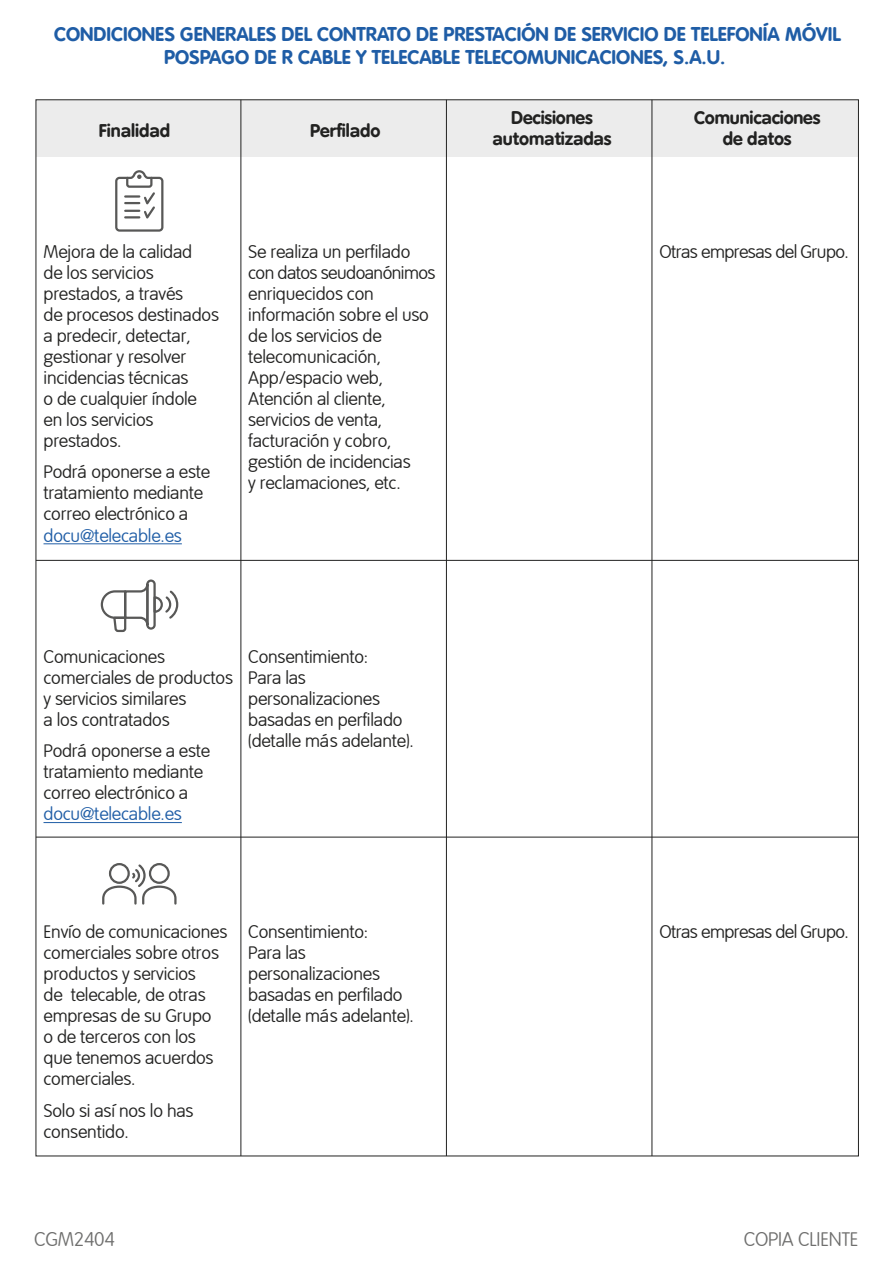
<style>
.page{position:relative;width:893px;height:1263px;background:#fff}
.page>*{position:absolute;margin:0;border:0;box-sizing:border-box;transform-origin:0 0}
.t1{font:700 19.5px/23.4px "Telecable";color:#1f5da6;text-align:center}
.t2{font:100 19.5px "Telecable";letter-spacing:-.01em;color:#6f6f6e}
.t3{font:100 18px/21px "Telecable";letter-spacing:-.01em;color:#222221}
.t4{font:700 18px/21px "Telecable";letter-spacing:-.01em;color:#222221;text-align:center}
.t5{font:100 18px "Telecable";letter-spacing:-.03em;color:#222221}
.t6{font:100 18px "Telecable";letter-spacing:-.01em;color:#1f5da6}
</style>
<div class="page">
<div style="left:36px;top:100px;width:822px;height:57px;background:#ececec"></div>
<hr style="left:240px;top:100px;width:1px;height:1056px;background:#222221">
<hr style="left:446px;top:100px;width:1px;height:1056px;background:#222221">
<hr style="left:652px;top:100px;width:1px;height:1056px;background:#222221">
<hr style="left:44px;top:544px;width:138px;height:1px;background:#1f5da6">
<hr style="left:36px;top:560px;width:822px;height:1px;background:#222221">
<hr style="left:44px;top:822px;width:138px;height:1px;background:#1f5da6">
<hr style="left:36px;top:837px;width:822px;height:1px;background:#222221">
<div style="left:115px;top:177px;width:48px;height:55px;border:2px solid #585857;border-radius:3px"></div>
<svg style="left:125px;top:170px;width:32px;height:49px"></svg>
<svg style="left:102px;top:863px;width:75px;height:42px"></svg>
<div style="left:146px;top:579px;width:10px;height:51px;border:2px solid #585857;border-radius:4px"></div>
<svg style="left:100px;top:582px;width:79px;height:51px"></svg>
<p class="t1" style="left:54px;top:22px;width:788px">CONDICIONES GENERALES DEL CONTRATO DE PRESTACIÓN DE SERVICIO DE TELEFONÍA MÓVIL<br>POSPAGO DE R CABLE Y TELECABLE TELECOMUNICACIONES, S.A.U.</p>
<p class="t4" style="left:99px;top:120px;width:73px">Finalidad</p>
<p class="t4" style="left:310px;top:120px;width:72px">Perfilado</p>
<p class="t4" style="left:694px;top:107px;width:128px">Comunicaciones de datos</p>
<p class="t4" style="left:493px;top:107px;width:120px">Decisiones automatizadas</p>
<p class="t3" style="left:44px;top:241px;width:177px">Mejora de la calidad<br>de los servicios prestados, a través<br>de procesos destinados a predecir, detectar, gestionar y resolver incidencias técnicas<br>o de cualquier índole en los servicios prestados.</p>
<p class="t3" style="left:44px;top:462px;width:168px">Podrá oponerse a este tratamiento mediante correo electrónico a</p>
<p class="t6" style="left:44px;top:525px;width:140px">docu@telecable.es</p>
<p class="t3" style="left:248px;top:241px;width:189px">Se realiza un perfilado con datos seudoanónimos enriquecidos con información sobre el uso de los servicios de telecomunicación,<br>App/espacio web,<br>Atención al cliente, servicios de venta, facturación y cobro, gestión de incidencias<br>y reclamaciones, etc.</p>
<p class="t5" style="left:659px;top:241px;width:191px">Otras empresas del Grupo.</p>
<p class="t3" style="left:44px;top:646px;width:191px">Comunicaciones comerciales de productos y servicios similares<br>a los contratados</p>
<p class="t3" style="left:44px;top:740px;width:168px">Podrá oponerse a este tratamiento mediante correo electrónico a</p>
<p class="t6" style="left:44px;top:804px;width:140px">docu@telecable.es</p>
<p class="t3" style="left:248px;top:646px;width:167px">Consentimiento:<br>Para las personalizaciones basadas en perfilado (detalle más adelante).</p>
<p class="t3" style="left:44px;top:921px;width:185px">Envío de comunicaciones comerciales sobre otros productos y servicios<br>de telecable, de otras empresas de su Grupo<br>o de terceros con los que tenemos acuerdos comerciales.</p>
<p class="t3" style="left:44px;top:1100px;width:152px">Solo si así nos lo has consentido.</p>
<p class="t3" style="left:248px;top:921px;width:167px">Consentimiento:<br>Para las personalizaciones basadas en perfilado (detalle más adelante).</p>
<p class="t5" style="left:659px;top:921px;width:191px">Otras empresas del Grupo.</p>
<p class="t2" style="left:34px;top:1228px;width:82px">CGM2404</p>
<p class="t2" style="left:744px;top:1228px;width:116px">COPIA CLIENTE</p>
</div>
